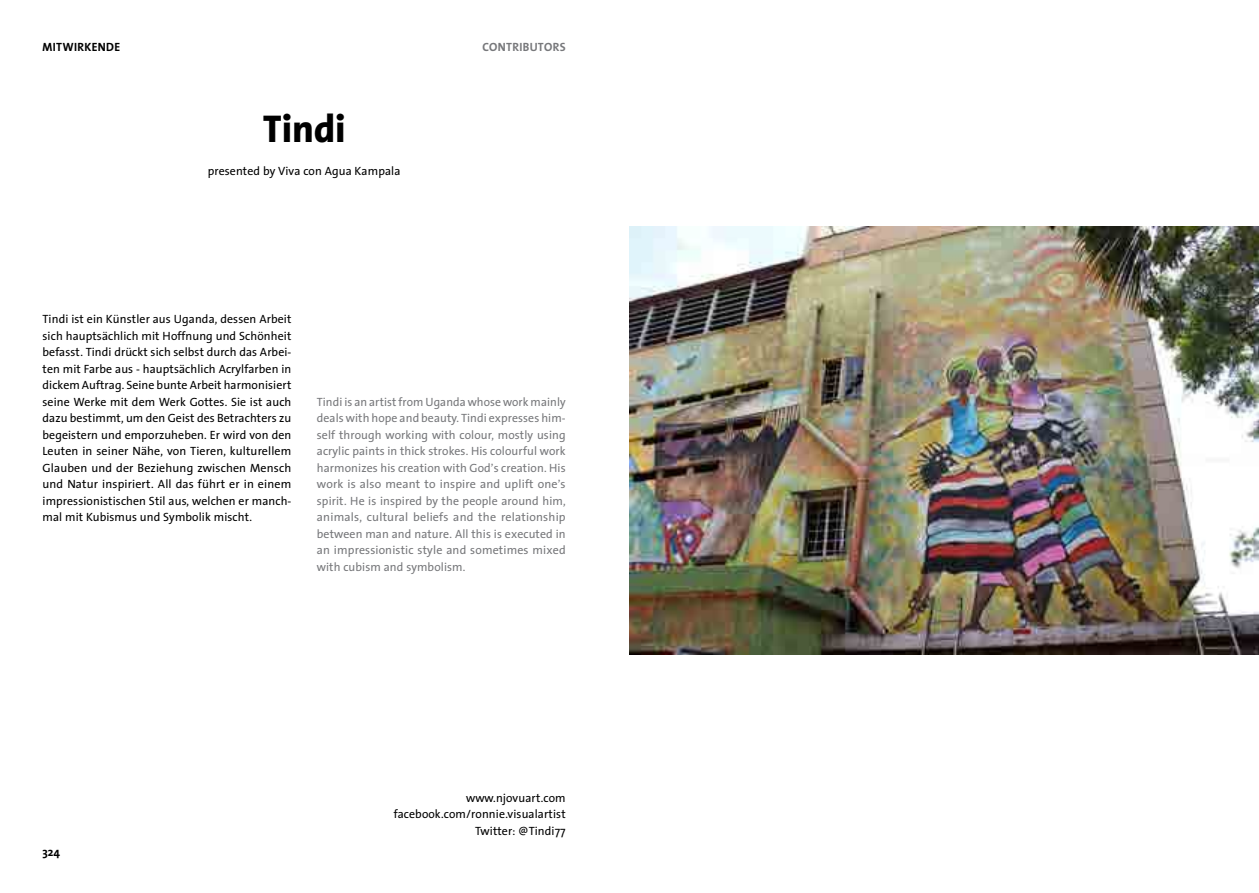
<style>
.page{position:relative;width:1259px;height:893px;background:#fff}
.page>*{position:absolute;margin:0;border:0;box-sizing:border-box;transform-origin:0 0}
.t1{font:900 39px "Thesis Sans";letter-spacing:.01em;color:#000}
.t2{font:12px/16.5px "Thesis Sans";letter-spacing:.01em;color:#000;text-align:justify}
.t3{font:12px/16.5px "Thesis Sans";letter-spacing:.01em;color:#77787b;text-align:justify}
.t4{font:700 12px "Thesis Sans";letter-spacing:.03em;color:#000}
.t5{font:700 12px "Thesis Sans";letter-spacing:.03em;color:#77787b}
</style>
<div class="page">
<img style="left:629px;top:226px;width:630px;height:429px">
<p class="t4" style="left:43px;top:41px;width:79px">MITWIRKENDE</p>
<p class="t5" style="left:482px;top:41px;width:85px">CONTRIBUTORS</p>
<h1 class="t1" style="left:263px;top:107px;width:84px">Tindi</h1>
<p class="t2" style="left:208px;top:163px;width:194px">presented by Viva con Agua Kampala</p>
<p class="t2" style="left:43px;top:311px;width:250px">Tindi ist ein Künstler aus Uganda, dessen Arbeit sich hauptsächlich mit Hoffnung und Schönheit befasst. Tindi drückt sich selbst durch das Arbei&shy;ten mit Farbe aus - hauptsächlich Acrylfarben in dickem Auftrag. Seine bunte Arbeit harmonisiert seine Werke mit dem Werk Gottes. Sie ist auch dazu bestimmt, um den Geist des Betrachters zu begeistern und emporzuheben. Er wird von den Leuten in seiner Nähe, von Tieren, kulturellem Glauben und der Beziehung zwischen Mensch und Natur inspiriert. All das führt er in einem impressionistischen Stil aus, welchen er manch&shy;mal mit Kubismus und Symbolik mischt.</p>
<p class="t3" style="left:317px;top:394px;width:250px">Tindi is an artist from Uganda whose work mainly deals with hope and beauty. Tindi expresses him&shy;self through working with colour, mostly using acrylic paints in thick strokes. His colourful work harmonizes his creation with God’s creation. His work is also meant to inspire and uplift one’s spirit. He is inspired by the people around him, animals, cultural beliefs and the relationship between man and nature. All this is executed in an impressionistic style and sometimes mixed with cubism and symbolism.</p>
<p class="t4" style="left:43px;top:845px;width:19px">324</p>
<p class="t2" style="left:394px;top:790px;width:173px;text-align:right">www.njovuart.com facebook.com/ronnie.visualartist<br>Twitter: @Tindi77</p>
</div>
